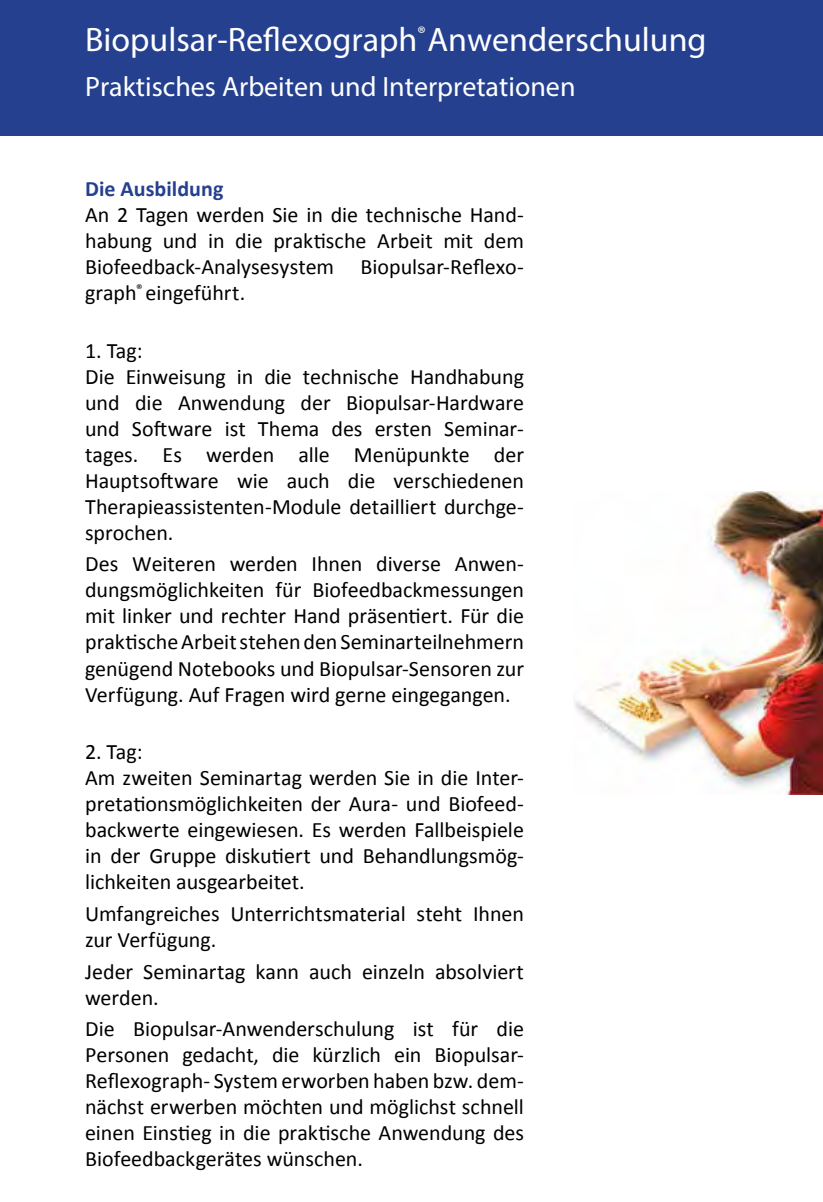
<style>
.page{position:relative;width:823px;height:1202px;background:#fff}
.page>*{position:absolute;margin:0;border:0;box-sizing:border-box;transform-origin:0 0}
.t1{font:34px "Myriad Pro";color:#fff}
.t2{font:28px "Myriad Pro";color:#fff}
.t3{font:22px/26px "Calibri";color:#000}
.s1{font-weight:700;color:#25408f}
</style>
<div class="page">
<div style="left:0;top:0;width:822px;height:136px;background:#25408f"></div>
<img style="left:574px;top:492px;width:248px;height:303px">
<p class="t1" style="left:85px;top:19px;width:622px">Biopulsar-Reflexograph<sup>®</sup> Anwenderschulung</p>
<p class="t2" style="left:85px;top:69px;width:491px">Praktisches Arbeiten und Interpretationen</p>
<p class="t3" style="left:85px;top:176px;width:440px"><span class="s1">Die Ausbildung<br></span>An 2 Tagen werden Sie in die technische Hand&shy;habung und in die praktische Arbeit mit dem Biofeedback-Analysesystem Biopulsar-Reflexo&shy;graph<sup>®</sup> eingeführt.</p>
<p class="t3" style="left:85px;top:337px;width:440px">1. Tag:<br>Die Einweisung in die technische Handhabung und die Anwendung der Biopulsar-Hardware und Software ist Thema des ersten Seminar&shy;tages. Es werden alle Menüpunkte der Hauptsoftware wie auch die verschiedenen Therapieassistenten-Module detailliert durchge&shy;sprochen.</p>
<p class="t3" style="left:85px;top:551px;width:440px;text-align:justify">Des Weiteren werden Ihnen diverse Anwen&shy;dungsmöglichkeiten für Biofeedbackmessungen mit linker und rechter Hand präsentiert. Für die praktische Arbeit stehen den Seminarteilnehmern genügend Notebooks und Biopulsar-Sensoren zur Verfügung. Auf Fragen wird gerne eingegangen.</p>
<p class="t3" style="left:85px;top:739px;width:440px">2. Tag:<br>Am zweiten Seminartag werden Sie in die Inter&shy;pretationsmöglichkeiten der Aura- und Biofeed&shy;backwerte eingewiesen. Es werden Fallbeispiele in der Gruppe diskutiert und Behandlungsmög&shy;lichkeiten ausgearbeitet.</p>
<p class="t3" style="left:85px;top:901px;width:440px">Umfangreiches Unterrichtsmaterial steht Ihnen zur Verfügung.</p>
<p class="t3" style="left:85px;top:958px;width:440px">Jeder Seminartag kann auch einzeln absolviert werden.</p>
<p class="t3" style="left:85px;top:1016px;width:440px;text-align:justify">Die Biopulsar-Anwenderschulung ist für die Personen gedacht, die kürzlich ein Biopulsar-Reflexograph- System erworben haben bzw. dem&shy;nächst erwerben möchten und möglichst schnell einen Einstieg in die praktische Anwendung des Biofeedbackgerätes wünschen.</p>
</div>
